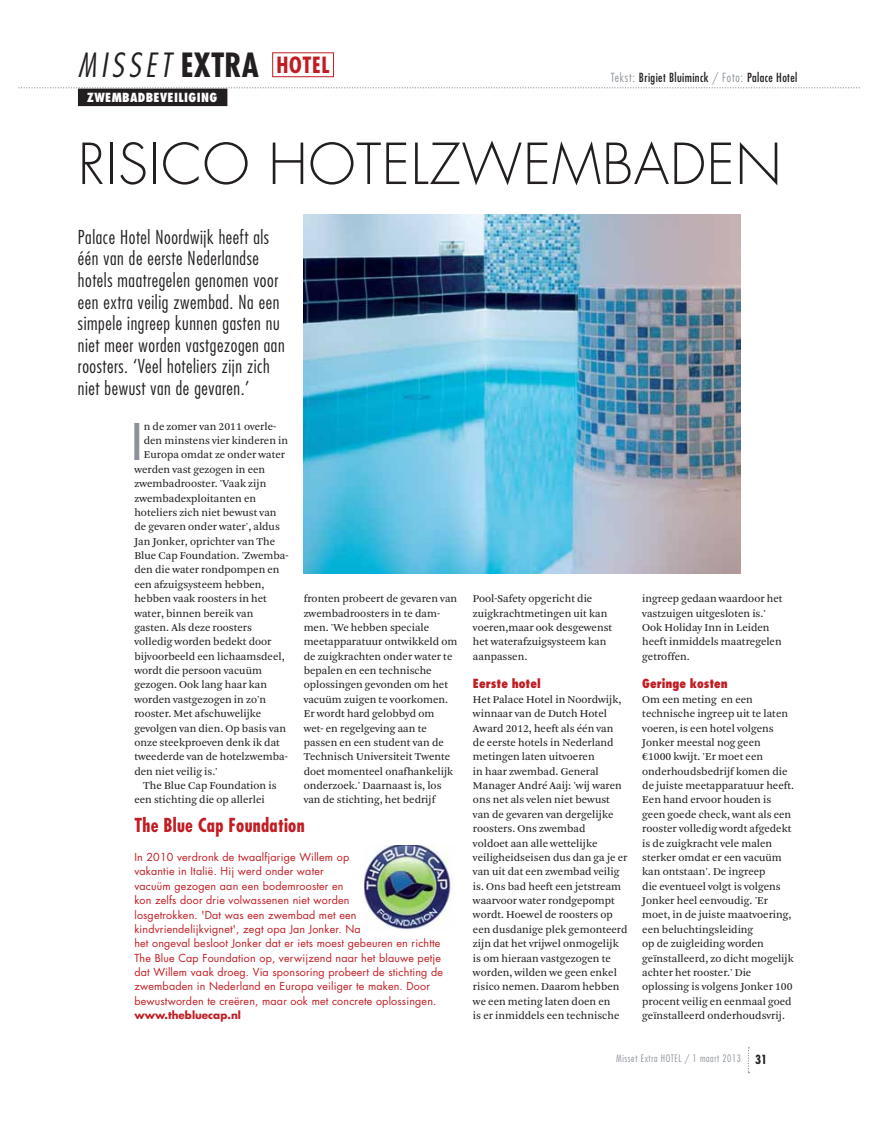
<style>
.page{position:relative;width:886px;height:1134px;background:#fff}
.page>*{position:absolute;margin:0;border:0;box-sizing:border-box;transform-origin:0 0}
.t1{font:300 55px "Futura Std";letter-spacing:.015em;color:#231f20}
.t2{font:condensed 49.12px "Futura Std";color:#8d929a}
.t3{font:italic 300 condensed 32.5px "Futura Std";letter-spacing:.135em;color:#231f20}
.t4{font:300 condensed 18.75px/21.5px "Futura Std";letter-spacing:.03em;color:#231f20}
.t5{font:700 condensed 18.75px "Futura Std";letter-spacing:.015em;color:#c11c22}
.t6{font:condensed 12.25px "Futura Std";letter-spacing:.03em;color:#231f20}
.t7{font:800 condensed 12.25px "Futura Std";color:#c11c22}
.t8{font:800 condensed 12.25px "Futura Std";letter-spacing:.03em;color:#fff}
.t9{font:11px/14.4px "Arnhem Blond";color:#231f20}
.t10{font:10.75px/14.4px "Futura Std";letter-spacing:.015em;color:#c11c22}
.t11{font:700 10.38px "Futura Std";color:#c11c22}
.t12{font:300 condensed 10px "Futura Std";letter-spacing:.06em;color:#8d929a}
.s1{font-weight:700;font-style:normal}
.s2{font-weight:700;font-style:normal;font-size:21.75px;color:#c11c22}
.s3{font-weight:300;color:#8d929a}
.s4{font-weight:700;font-size:12.25px;color:#231f20}
</style>
<div class="page">
<svg style="left:18px;top:87px;width:841px;height:1px"></svg>
<svg style="left:748px;top:1047px;width:1px;height:26px"></svg>
<div style="left:272px;top:52px;width:62px;height:25px;border:1px solid #c11c22"></div>
<img style="left:304px;top:214px;width:437px;height:359px">
<img style="left:364px;top:846px;width:87px;height:83px">
<div style="left:78px;top:89px;width:149px;height:17px;background:#231f20"></div>
<h3 class="t3" style="left:78px;top:47px;width:253px">MISSET <span class="s1">EXTRA</span> <span class="s2">HOTEL</span></h3>
<p class="t8" style="left:87px;top:91px;width:132px">ZWEMBADBEVEILIGING</p>
<p class="t6" style="left:611px;top:71px;width:188px"><span class="s3">Tekst:</span> Brigiet Bluiminck <span class="s3">/ Foto:</span> Palace Hotel</p>
<h1 class="t1" style="left:78px;top:133px;width:705px">RISICO HOTELZWEMBADEN</h1>
<p class="t4" style="left:78px;top:228px;width:208px">Palace Hotel Noordwijk heeft als één van de eerste Nederlandse hotels maatregelen genomen voor een extra veilig zwembad. Na een simpele ingreep kunnen gasten nu niet meer worden vastgezogen aan roosters. ‘Veel hoteliers zijn zich niet bewust van de gevaren.’</p>
<h2 class="t2" style="left:131px;top:414px;width:12px">I</h2>
<p class="t9" style="left:144px;top:420px;width:134px">n de zomer van 2011 overle-</p>
<p class="t9" style="left:144px;top:434px;width:146px">den minstens vier kinderen in</p>
<p class="t9" style="left:144px;top:449px;width:143px">Europa omdat ze onder water</p>
<p class="t9" style="left:134px;top:463px;width:132px">werden vast gezogen in een</p>
<p class="t9" style="left:134px;top:477px;width:133px">zwembadrooster. 'Vaak zijn</p>
<p class="t9" style="left:134px;top:492px;width:123px">zwembadexploitanten en</p>
<p class="t9" style="left:134px;top:506px;width:144px">hoteliers zich niet bewust van</p>
<p class="t9" style="left:134px;top:521px;width:147px">de gevaren onder water', aldus</p>
<p class="t9" style="left:134px;top:535px;width:142px">Jan Jonker, oprichter van The</p>
<p class="t9" style="left:134px;top:549px;width:156px">Blue Cap Foundation. 'Zwemba-</p>
<p class="t9" style="left:134px;top:564px;width:147px">den die water rondpompen en</p>
<p class="t9" style="left:134px;top:578px;width:132px">een afzuigsysteem hebben,</p>
<p class="t9" style="left:134px;top:592px;width:134px">hebben vaak roosters in het</p>
<p class="t9" style="left:134px;top:607px;width:120px">water, binnen bereik van</p>
<p class="t9" style="left:134px;top:621px;width:119px">gasten. Als deze roosters</p>
<p class="t9" style="left:134px;top:636px;width:139px">volledig worden bedekt door</p>
<p class="t9" style="left:134px;top:650px;width:152px">bijvoorbeeld een lichaamsdeel,</p>
<p class="t9" style="left:134px;top:664px;width:129px">wordt die persoon vacuüm</p>
<p class="t9" style="left:134px;top:679px;width:134px">gezogen. Ook lang haar kan</p>
<p class="t9" style="left:134px;top:693px;width:133px">worden vastgezogen in zo'n</p>
<p class="t9" style="left:134px;top:707px;width:128px">rooster. Met afschuwelijke</p>
<p class="t9" style="left:134px;top:722px;width:153px">gevolgen van dien. Op basis van</p>
<p class="t9" style="left:134px;top:736px;width:147px">onze steekproeven denk ik dat</p>
<p class="t9" style="left:134px;top:751px;width:155px">tweederde van de hotelzwemba-</p>
<p class="t9" style="left:134px;top:765px;width:85px">den niet veilig is.'</p>
<p class="t9" style="left:143px;top:779px;width:135px">The Blue Cap Foundation is</p>
<p class="t9" style="left:134px;top:794px;width:132px">een stichting die op allerlei</p>
<p class="t9" style="left:304px;top:592px;width:155px">fronten probeert de gevaren van zwembadroosters in te dam&shy;men. 'We hebben speciale meetapparatuur ontwikkeld om de zuigkrachten onder water te bepalen en een technische oplossingen gevonden om het vacuüm zuigen te voorkomen.<br>Er wordt hard gelobbyd om<br>wet- en regelgeving aan te passen en een student van de<br>Technisch Universiteit Twente doet momenteel onafhankelijk onderzoek.' Daarnaast is, los van de stichting, het bedrijf</p>
<p class="t9" style="left:473px;top:592px;width:141px">Pool-Safety opgericht die zuigkrachtmetingen uit kan voeren,maar ook desgewenst het waterafzuigsysteem kan aanpassen.</p>
<p class="t7" style="left:473px;top:677px;width:69px">Eerste hotel</p>
<p class="t9" style="left:473px;top:693px;width:156px">Het Palace Hotel in Noordwijk, winnaar van de Dutch Hotel<br>Award 2012, heeft als één van de eerste hotels in Nederland metingen laten uitvoeren<br>in haar zwembad. General<br>Manager André Aaij: 'wij waren ons net als velen niet bewust van de gevaren van dergelijke roosters. Ons zwembad<br>voldoet aan alle wettelijke veiligheidseisen dus dan ga je er van uit dat een zwembad veilig is. Ons bad heeft een jetstream waarvoor water rondgepompt wordt. Hoewel de roosters op een dusdanige plek gemonteerd zijn dat het vrijwel onmogelijk is om hieraan vastgezogen te worden, wilden we geen enkel risico nemen. Daarom hebben we een meting laten doen en<br>is er inmiddels een technische</p>
<h3 class="t5" style="left:134px;top:815px;width:172px">The Blue Cap Foundation</h3>
<p class="t10" style="left:134px;top:851px;width:310px">In 2010 verdronk de twaalfjarige Willem op<br>vakantie in Italië. Hij werd onder water<br>vacuüm gezogen aan een bodemrooster en<br>kon zelfs door drie volwassenen niet worden<br>losgetrokken. 'Dat was een zwembad met een kindvriendelijkvignet', zegt opa Jan Jonker. Na<br>het ongeval besloot Jonker dat er iets moest gebeuren en richtte The Blue Cap Foundation op, verwijzend naar het blauwe petje dat Willem vaak droeg. Via sponsoring probeert de stichting de zwembaden in Nederland en Europa veiliger te maken. Door bewustworden te creëren, maar ook met concrete oplossingen.</p>
<p class="t11" style="left:134px;top:1009px;width:108px">www.thebluecap.nl</p>
<p class="t9" style="left:642px;top:592px;width:142px">ingreep gedaan waardoor het vastzuigen uitgesloten is.'<br>Ook Holiday Inn in Leiden heeft inmiddels maatregelen getroffen.</p>
<p class="t7" style="left:642px;top:677px;width:87px">Geringe kosten</p>
<p class="t9" style="left:642px;top:693px;width:153px">Om een meting en een technische ingreep uit te laten voeren, is een hotel volgens<br>Jonker meestal nog geen<br>€1000 kwijt. 'Er moet een onderhoudsbedrijf komen die de juiste meetapparatuur heeft.<br>Een hand ervoor houden is geen goede check, want als een rooster volledig wordt afgedekt is de zuigkracht vele malen sterker omdat er een vacuüm kan ontstaan'. De ingreep<br>die eventueel volgt is volgens<br>Jonker heel eenvoudig. 'Er moet, in de juiste maatvoering, een beluchtingsleiding<br>op de zuigleiding worden geïnstalleerd, zo dicht mogelijk achter het rooster.' Die oplossing is volgens Jonker 100 procent veilig en eenmaal goed geïnstalleerd onderhoudsvrij.</p>
<p class="t12" style="left:616px;top:1054px;width:152px">Misset Extra HOTEL / 1 maart 2013 <span class="s4">31</span></p>
</div>
